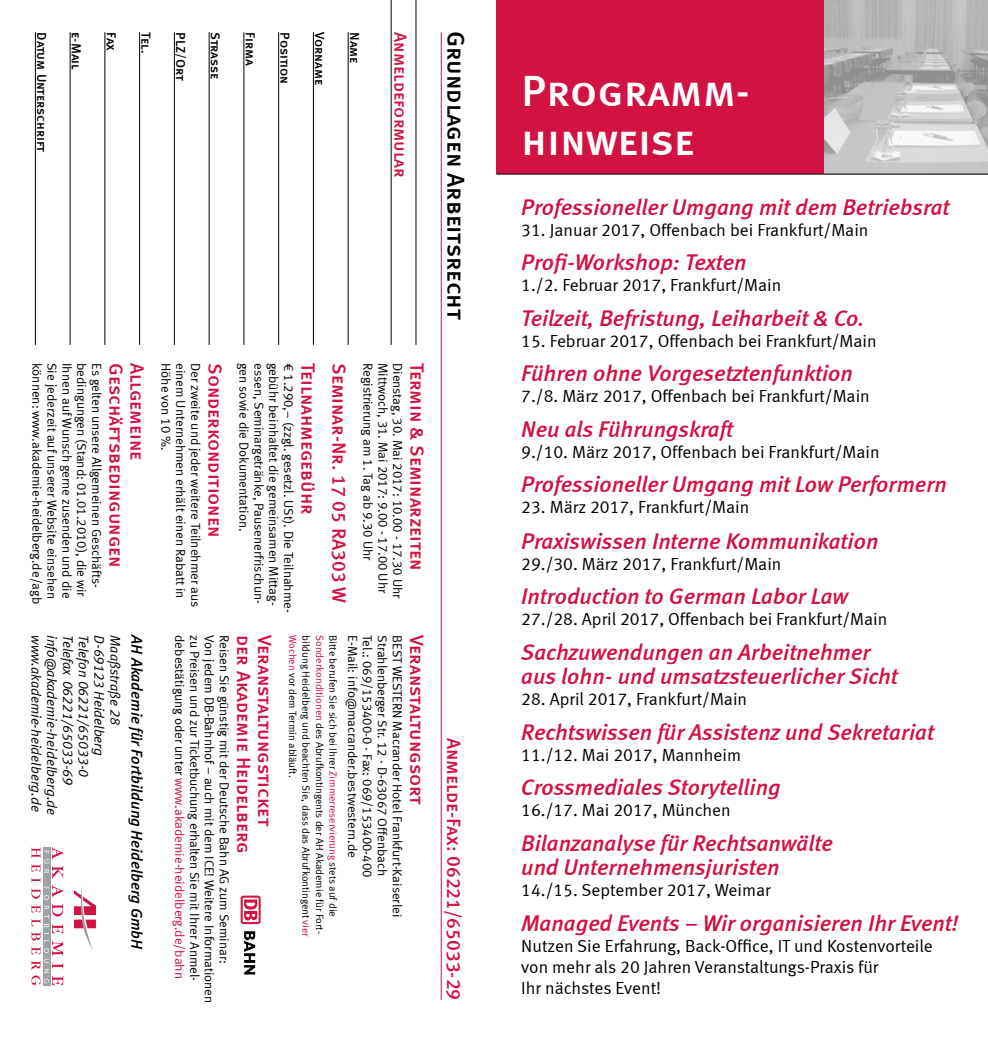
<style>
.page{position:relative;width:988px;height:1042px;background:#fff}
.page>*{position:absolute;margin:0;border:0;box-sizing:border-box;transform-origin:0 0}
.t1{font:43.75px/49px "Meta Medium LF Caps";color:#fff}
.t2{font:24.5px "Meta Medium LF Caps";color:#000}
.t3{font:italic 22.75px/24.5px "Meta Medium LF";color:#d11242}
.t4{font:19.25px "Meta Medium LF Caps";color:#d11242}
.t5{font:17.5px/21px "Meta Normal LF";color:#000}
.t6{font:17.5px "Meta Medium LF Caps";color:#d11242}
.t7{font:italic 15.75px "Meta Medium LF";color:#000}
.t8{font:italic 14px "Meta Normal LF";color:#000}
.t9{font:13.12px "Meta Normal LF";color:#000}
.t10{font:13.12px "Meta Medium LF Caps";letter-spacing:-.005em;color:#000}
.t11{font:13.12px "Meta Normal LF";color:#d11242}
.t12{font:10.5px/13.5px "Meta Normal LF";color:#000}
.s1{color:#000}
.s2{color:#d11242}
</style>
<div class="page">
<img style="left:823px;top:0;width:164px;height:174px">
<div style="left:496px;top:0;width:327px;height:174px;background:#d11242"></div>
<hr style="left:440px;top:32px;width:1px;height:968px;background:#d11242">
<hr style="left:415px;top:0;width:1px;height:345px;background:#000">
<hr style="left:390px;top:0;width:1px;height:345px;background:#000">
<hr style="left:347px;top:32px;width:1px;height:313px;background:#000">
<hr style="left:313px;top:32px;width:1px;height:313px;background:#000">
<hr style="left:278px;top:32px;width:1px;height:313px;background:#000">
<hr style="left:243px;top:32px;width:1px;height:313px;background:#000">
<hr style="left:209px;top:32px;width:1px;height:313px;background:#000">
<hr style="left:174px;top:32px;width:1px;height:313px;background:#000">
<hr style="left:139px;top:32px;width:1px;height:313px;background:#000">
<hr style="left:104px;top:32px;width:1px;height:313px;background:#000">
<hr style="left:70px;top:32px;width:1px;height:313px;background:#000">
<hr style="left:35px;top:32px;width:1px;height:313px;background:#000">
<hr style="left:496px;top:174px;width:491px;height:1px;background:#000">
<svg style="left:74px;top:887px;width:21px;height:63px"></svg>
<svg style="left:31px;top:847px;width:32px;height:139px"></svg>
<svg style="left:240px;top:895px;width:20px;height:29px"></svg>
<svg style="left:243px;top:897px;width:15px;height:25px"></svg>
<svg style="left:244px;top:899px;width:13px;height:21px"></svg>
<svg style="left:244px;top:931px;width:11px;height:43px"></svg>
<p class="t10" style="left:49px;top:32px;width:121px;rotate:90deg">Datum Unterschrift</p>
<p class="t10" style="left:84px;top:32px;width:39px;rotate:90deg">e-Mail</p>
<p class="t10" style="left:119px;top:32px;width:20px;rotate:90deg">Fax</p>
<p class="t10" style="left:154px;top:32px;width:22px;rotate:90deg">Tel.</p>
<p class="t10" style="left:188px;top:32px;width:50px;rotate:90deg">PLZ/Ort</p>
<p class="t10" style="left:223px;top:32px;width:48px;rotate:90deg">Strasse</p>
<p class="t10" style="left:258px;top:32px;width:35px;rotate:90deg">Firma</p>
<p class="t10" style="left:292px;top:32px;width:54px;rotate:90deg">Position</p>
<p class="t10" style="left:327px;top:32px;width:54px;rotate:90deg">Vorname</p>
<p class="t10" style="left:362px;top:32px;width:33px;rotate:90deg">Name</p>
<h3 class="t6" style="left:410px;top:32px;width:147px;rotate:90deg">Anmeldeformular</h3>
<h2 class="t2" style="left:470px;top:31px;width:290px;rotate:90deg">Grundlagen Arbeitsrecht</h2>
<p class="t9" style="left:45px;top:363px;width:243px;rotate:90deg">können: www.akademie-heidelberg.de/agb</p>
<p class="t9" style="left:60px;top:363px;width:237px;rotate:90deg">Sie jederzeit auf unserer Website einsehen</p>
<p class="t9" style="left:74px;top:363px;width:237px;rotate:90deg">Ihnen auf Wunsch gerne zusenden und die</p>
<p class="t9" style="left:89px;top:363px;width:235px;rotate:90deg">bedingungen (Stand: 01.01.2010), die wir</p>
<p class="t9" style="left:104px;top:363px;width:226px;rotate:90deg">Es gelten unsere Allgemeinen Geschäfts-</p>
<h3 class="t4" style="left:127px;top:363px;width:206px;rotate:90deg">Geschäftsbedingungen</h3>
<h3 class="t4" style="left:148px;top:363px;width:99px;rotate:90deg">Allgemeine</h3>
<p class="t9" style="left:173px;top:363px;width:89px;rotate:90deg">Höhe von 10 %.</p>
<p class="t9" style="left:188px;top:363px;width:237px;rotate:90deg">einem Unternehmen erhält einen Rabatt in</p>
<p class="t9" style="left:203px;top:363px;width:246px;rotate:90deg">Der zweite und jeder weitere Teilnehmer aus</p>
<h3 class="t4" style="left:226px;top:363px;width:176px;rotate:90deg">Sonderkonditionen</h3>
<p class="t9" style="left:251px;top:363px;width:170px;rotate:90deg">gen sowie die Dokumentation.</p>
<p class="t9" style="left:296px;top:363px;width:251px;rotate:90deg">€ 1.290,– (zzgl. gesetzl. USt). Die Teilnahme-</p>
<h3 class="t4" style="left:319px;top:363px;width:153px;rotate:90deg">Teilnahmegebühr</h3>
<h3 class="t4" style="left:350px;top:363px;width:241px;rotate:90deg">Seminar-Nr. 17 05 RA303 W</h3>
<p class="t9" style="left:375px;top:363px;width:199px;rotate:90deg">Registrierung am 1. Tag ab 9.30 Uhr</p>
<p class="t9" style="left:390px;top:363px;width:232px;rotate:90deg">Mittwoch, 31. Mai 2017: 9.00 - 17.00 Uhr</p>
<p class="t9" style="left:405px;top:363px;width:237px;rotate:90deg">Dienstag, 30. Mai 2017: 10.00 - 17.30 Uhr</p>
<h3 class="t4" style="left:428px;top:363px;width:209px;rotate:90deg">Termin &amp; Seminarzeiten</h3>
<p class="t9" style="left:266px;top:363px;width:242px;rotate:90deg">essen, Seminargetränke, Pausenerfrischun-</p>
<p class="t9" style="left:281px;top:363px;width:244px;rotate:90deg">gebühr beinhaltet die gemeinsamen Mittag-</p>
<p class="t8" style="left:92px;top:635px;width:144px;rotate:90deg">Telefon 06221/65033-0</p>
<p class="t8" style="left:107px;top:635px;width:122px;rotate:90deg">D-69123 Heidelberg</p>
<p class="t8" style="left:123px;top:635px;width:91px;rotate:90deg">Maaßstraße 28</p>
<p class="t7" style="left:146px;top:635px;width:316px;rotate:90deg">AH Akademie für Fortbildung Heidelberg GmbH</p>
<p class="t8" style="left:44px;top:635px;width:178px;rotate:90deg">www.akademie-heidelberg.de</p>
<p class="t8" style="left:60px;top:635px;width:181px;rotate:90deg">info@akademie-heidelberg.de</p>
<p class="t8" style="left:76px;top:635px;width:151px;rotate:90deg">Telefax 06221/65033-69</p>
<p class="t9" style="left:202px;top:635px;width:347px;rotate:90deg">zu Preisen und zur Ticketbuchung erhalten Sie mit Ihrer Anmel-</p>
<p class="t9" style="left:217px;top:635px;width:370px;rotate:90deg">Von jedem DB-Bahnhof − auch mit dem ICE! Weitere Informationen</p>
<p class="t9" style="left:232px;top:635px;width:330px;rotate:90deg">Reisen Sie günstig mit der Deutsche Bahn AG zum Seminar:</p>
<h3 class="t4" style="left:255px;top:635px;width:220px;rotate:90deg">der Akademie Heidelberg</h3>
<h3 class="t4" style="left:276px;top:635px;width:193px;rotate:90deg">Veranstaltungsticket</h3>
<p class="t11" style="left:187px;top:635px;width:345px;rotate:90deg"><span class="s1">debestätigung oder unter</span> www.akademie-heidelberg.de/bahn</p>
<p class="t12" style="left:340px;top:635px;width:283px;rotate:90deg">Bitte berufen Sie sich bei Ihrer <span class="s2">Zimmerreservierung</span> stets auf die</p>
<p class="t9" style="left:360px;top:635px;width:224px;rotate:90deg">E-Mail: info@macrander.bestwestern.de</p>
<p class="t9" style="left:375px;top:635px;width:244px;rotate:90deg">Tel.: 069/153400-0 · Fax: 069/153400-400</p>
<p class="t9" style="left:390px;top:635px;width:242px;rotate:90deg">Strahlenberger Str. 12 · D-63067 Offenbach</p>
<p class="t9" style="left:405px;top:635px;width:283px;rotate:90deg">BEST WESTERN Macrander Hotel Frankfurt-Kaiserlei</p>
<h3 class="t4" style="left:428px;top:635px;width:171px;rotate:90deg">Veranstaltungsort</h3>
<p class="t12" style="left:326px;top:635px;width:303px;rotate:90deg"><span class="s2">Sonderkonditionen</span> des Abrufkontingents der AH Akademie für Fort&shy;bildung Heidelberg und beachten Sie, dass das Abrufkontingent <span class="s2">vier<br>Wochen</span> vor dem Termin abläuft.</p>
<h3 class="t4" style="left:465px;top:738px;width:264px;rotate:90deg">Anmelde-Fax: 06221/65033-29</h3>
<h1 class="t1" style="left:521px;top:66px;width:230px">Programm&shy;hinweise</h1>
<h3 class="t3" style="left:521px;top:194px;width:429px">Professioneller Umgang mit dem Betriebsrat</h3>
<h3 class="t5" style="left:521px;top:219px;width:348px">31. Januar 2017, Offenbach bei Frankfurt/Main</h3>
<h3 class="t3" style="left:521px;top:250px;width:227px">Profi-Workshop: Texten</h3>
<h3 class="t5" style="left:521px;top:275px;width:261px">1./2. Februar 2017, Frankfurt/Main</h3>
<h3 class="t3" style="left:521px;top:305px;width:344px">Teilzeit, Befristung, Leiharbeit &amp; Co.</h3>
<h3 class="t5" style="left:521px;top:330px;width:357px">15. Februar 2017, Offenbach bei Frankfurt/Main</h3>
<h3 class="t3" style="left:521px;top:361px;width:333px">Führen ohne Vorgesetztenfunktion</h3>
<h3 class="t5" style="left:521px;top:385px;width:350px">7./8. März 2017, Offenbach bei Frankfurt/Main</h3>
<h3 class="t3" style="left:521px;top:416px;width:213px">Neu als Führungskraft</h3>
<h3 class="t5" style="left:521px;top:441px;width:360px">9./10. März 2017, Offenbach bei Frankfurt/Main</h3>
<h3 class="t3" style="left:521px;top:472px;width:427px">Professioneller Umgang mit Low Performern</h3>
<h3 class="t5" style="left:521px;top:496px;width:229px">23. März 2017, Frankfurt/Main</h3>
<h3 class="t3" style="left:521px;top:528px;width:358px">Praxiswissen Interne Kommunikation</h3>
<h3 class="t5" style="left:521px;top:553px;width:261px">29./30. März 2017, Frankfurt/Main</h3>
<h3 class="t3" style="left:521px;top:584px;width:328px">Introduction to German Labor Law</h3>
<h3 class="t5" style="left:521px;top:609px;width:367px">27./28. April 2017, Offenbach bei Frankfurt/Main</h3>
<h3 class="t3" style="left:521px;top:639px;width:378px">Sachzuwendungen an Arbeitnehmer aus lohn- und umsatzsteuerlicher Sicht</h3>
<h3 class="t5" style="left:521px;top:688px;width:227px">28. April 2017, Frankfurt/Main</h3>
<h3 class="t3" style="left:521px;top:719px;width:414px">Rechtswissen für Assistenz und Sekretariat</h3>
<h3 class="t5" style="left:521px;top:744px;width:221px">11./12. Mai 2017, Mannheim</h3>
<h3 class="t3" style="left:521px;top:775px;width:261px">Crossmediales Storytelling</h3>
<h3 class="t5" style="left:521px;top:799px;width:211px">16./17. Mai 2017, München</h3>
<h3 class="t3" style="left:521px;top:830px;width:313px">Bilanzanalyse für Rechtsanwälte und Unternehmensjuristen</h3>
<h3 class="t5" style="left:521px;top:879px;width:251px">14./15. September 2017, Weimar</h3>
<h3 class="t3" style="left:521px;top:910px;width:439px">Managed Events – Wir organisieren Ihr Event!</h3>
<h3 class="t5" style="left:521px;top:935px;width:413px">Nutzen Sie Erfahrung, Back-Office, IT und Kostenvorteile von mehr als 20 Jahren Veranstaltungs-Praxis für<br>Ihr nächstes Event!</h3>
</div>
